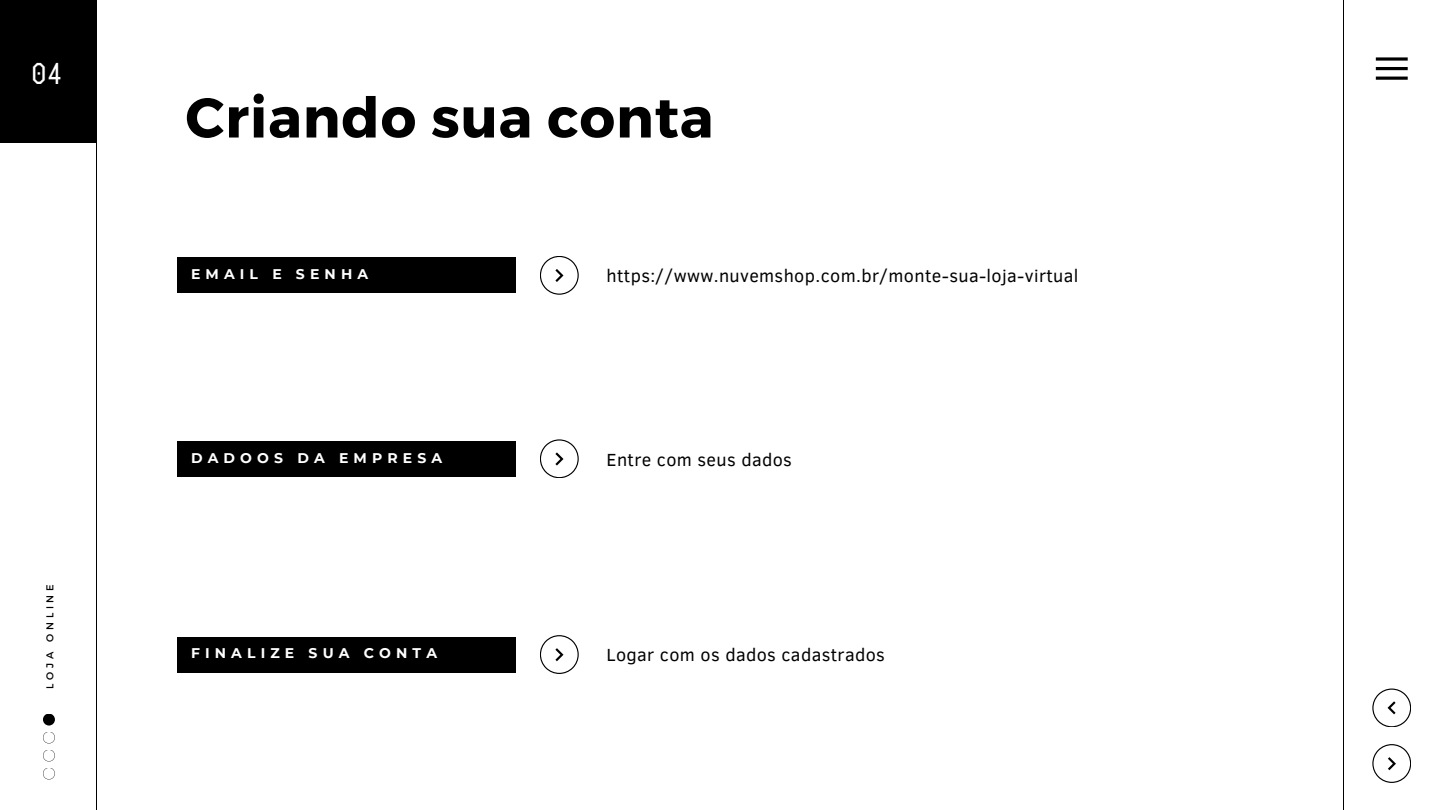
<style>
.page{position:relative;width:1440px;height:810px;background:#fff}
.page>*{position:absolute;margin:0;border:0;box-sizing:border-box;transform-origin:0 0}
.t1{font:700 56px "Montserrat";letter-spacing:.015em;color:#000}
.t2{font:50px "Computer says no";color:#fff}
.t3{font:18px "Clear Sans";letter-spacing:.02em;color:#000}
.t4{font:700 14px "Montserrat";letter-spacing:.365em;color:#fff}
.t5{font:10px "Montserrat";letter-spacing:.365em;color:#000}
</style>
<div class="page">
<div style="left:0;top:0;width:97px;height:142px;background:#000"></div>
<hr style="left:96px;top:0;width:1px;height:810px;background:#000">
<svg style="left:43px;top:750px;width:12px;height:12px"></svg>
<svg style="left:43px;top:768px;width:12px;height:12px"></svg>
<svg style="left:43px;top:732px;width:12px;height:12px"></svg>
<div style="left:43px;top:714px;width:12px;height:12px;background:#000;border-radius:50%"></div>
<hr style="left:1343px;top:0;width:1px;height:810px;background:#000">
<svg style="left:540px;top:256px;width:39px;height:39px"></svg>
<svg style="left:540px;top:439px;width:39px;height:39px"></svg>
<svg style="left:540px;top:635px;width:39px;height:39px"></svg>
<svg style="left:1372px;top:744px;width:39px;height:39px"></svg>
<svg style="left:1372px;top:689px;width:39px;height:38px"></svg>
<div style="left:177px;top:257px;width:339px;height:36px;background:#000"></div>
<div style="left:177px;top:441px;width:339px;height:36px;background:#000"></div>
<div style="left:177px;top:637px;width:339px;height:36px;background:#000"></div>
<hr style="left:1376px;top:67px;width:32px;height:3px;background:#000">
<svg style="left:1376px;top:57px;width:32px;height:4px"></svg>
<hr style="left:1376px;top:77px;width:32px;height:3px;background:#000">
<p class="t2" style="left:33px;top:37px;width:33px">04</p>
<h3 class="t5" style="left:44px;top:689px;width:105px;rotate:-90deg">LOJA ONLINE</h3>
<h2 class="t1" style="left:186px;top:81px;width:529px">Criando sua conta</h2>
<h2 class="t4" style="left:191px;top:266px;width:179px">EMAIL E SENHA</h2>
<p class="t3" style="left:607px;top:263px;width:473px">https://www.nuvemshop.com.br/monte-sua-loja-virtual</p>
<h3 class="t4" style="left:191px;top:449px;width:253px">DADOOS DA EMPRESA</h3>
<p class="t3" style="left:607px;top:446px;width:187px">Entre com seus dados</p>
<p class="t4" style="left:191px;top:645px;width:248px">FINALIZE SUA CONTA</p>
<h1 class="t3" style="left:607px;top:642px;width:280px">Logar com os dados cadastrados</h1>
</div>
